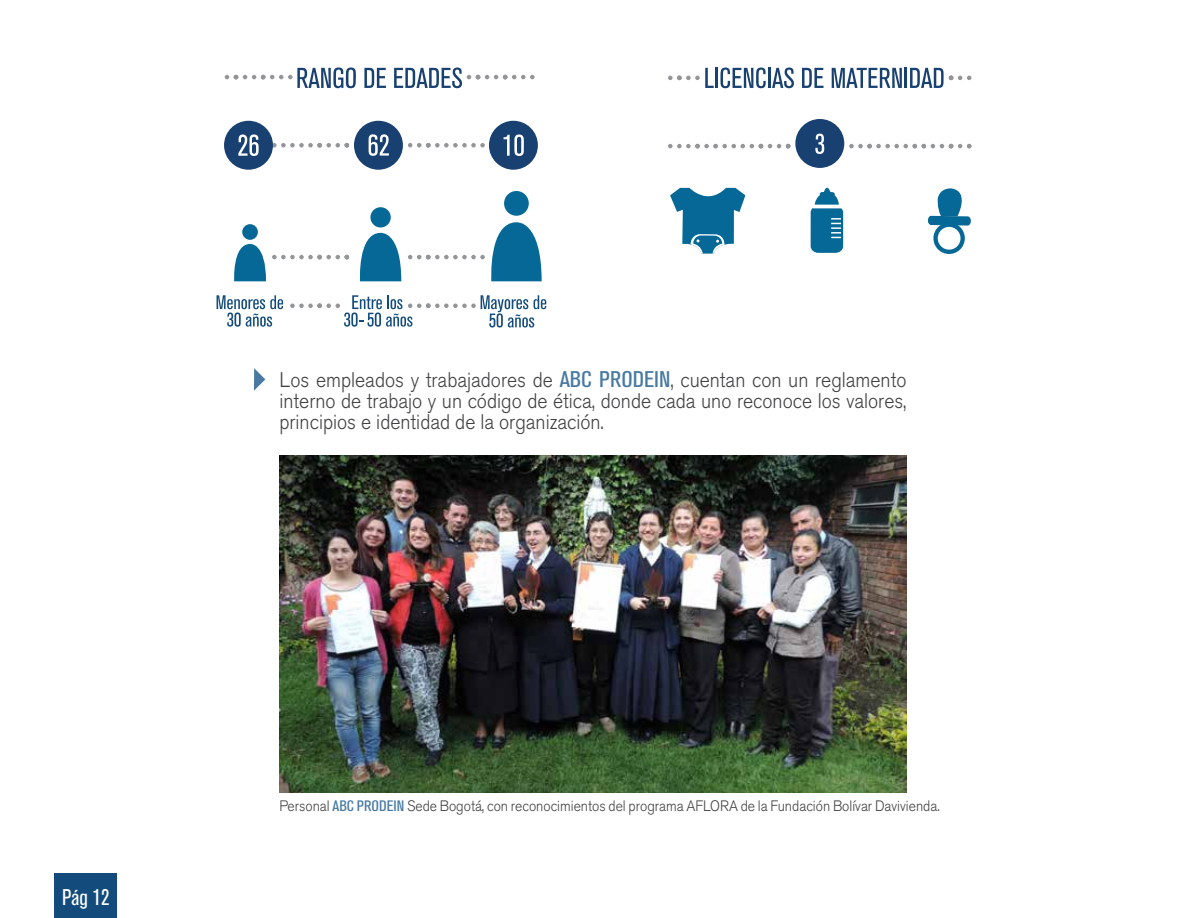
<style>
.page{position:relative;width:1188px;height:918px;background:#fff}
.page>*{position:absolute;margin:0;border:0;box-sizing:border-box;transform-origin:0 0}
.t1{font:condensed 22.5px "Akzidenz Grotesk BQ";color:#fff}
.t2{font:300 21px/21px "Akzidenz Grotesk BQ";color:#414042;text-align:justify;scale:.92 1}
.t3{font:300 15px "Akzidenz Grotesk BQ";color:#414042;scale:.92 1}
.s1{font-weight:400;font-stretch:condensed;font-size:22.5px;color:#4779a2}
.s2{font-weight:400;font-stretch:condensed;color:#4779a2}
</style>
<div class="page">
<div style="left:54px;top:873px;width:63px;height:45px;background:#134c7c"></div>
<svg style="left:254px;top:368px;width:11px;height:23px"></svg>
<svg style="left:408px;top:143px;width:77px;height:5px"></svg>
<svg style="left:273px;top:143px;width:76px;height:5px"></svg>
<svg style="left:272px;top:255px;width:77px;height:4px"></svg>
<svg style="left:364px;top:68px;width:22px;height:20px"></svg>
<svg style="left:217px;top:295px;width:66px;height:32px"></svg>
<svg style="left:225px;top:67px;width:131px;height:21px"></svg>
<svg style="left:394px;top:68px;width:141px;height:20px"></svg>
<div style="left:242px;top:224px;width:16px;height:16px;background:#056896;border-radius:50%"></div>
<svg style="left:234px;top:243px;width:32px;height:38px"></svg>
<div style="left:370px;top:207px;width:21px;height:20px;background:#056896;border-radius:50%"></div>
<svg style="left:359px;top:232px;width:42px;height:49px"></svg>
<div style="left:504px;top:191px;width:25px;height:25px;background:#056896;border-radius:50%"></div>
<svg style="left:408px;top:222px;width:134px;height:59px"></svg>
<svg style="left:290px;top:295px;width:256px;height:33px"></svg>
<div style="left:224px;top:121px;width:49px;height:49px;background:#184172;border-radius:50%"></div>
<div style="left:354px;top:121px;width:49px;height:49px;background:#184172;border-radius:50%"></div>
<div style="left:489px;top:121px;width:49px;height:49px;background:#184172;border-radius:50%"></div>
<svg style="left:238px;top:134px;width:21px;height:22px"></svg>
<svg style="left:369px;top:134px;width:20px;height:22px"></svg>
<svg style="left:504px;top:134px;width:20px;height:22px"></svg>
<svg style="left:668px;top:144px;width:122px;height:4px"></svg>
<svg style="left:849px;top:144px;width:122px;height:4px"></svg>
<div style="left:795px;top:119px;width:49px;height:49px;background:#184172;border-radius:50%"></div>
<svg style="left:928px;top:188px;width:43px;height:66px"></svg>
<svg style="left:811px;top:187px;width:32px;height:66px"></svg>
<svg style="left:670px;top:188px;width:75px;height:66px"></svg>
<svg style="left:668px;top:68px;width:46px;height:20px"></svg>
<hr style="left:715px;top:68px;width:3px;height:20px;background:#184172">
<svg style="left:720px;top:68px;width:46px;height:20px"></svg>
<hr style="left:768px;top:68px;width:3px;height:20px;background:#184172">
<svg style="left:772px;top:68px;width:22px;height:20px"></svg>
<svg style="left:802px;top:68px;width:22px;height:20px"></svg>
<svg style="left:832px;top:68px;width:70px;height:20px"></svg>
<hr style="left:905px;top:68px;width:2px;height:20px;background:#184172">
<svg style="left:910px;top:68px;width:61px;height:20px"></svg>
<svg style="left:815px;top:134px;width:9px;height:20px"></svg>
<img style="left:279px;top:456px;width:628px;height:337px">
<p class="t1" style="left:62px;top:884px;width:49px">Pág 12</p>
<p class="t2" style="left:279px;top:370px;width:683px">Los empleados y trabajadores de <span class="s1">ABC PRODEIN</span>, cuentan con un reglamento interno de trabajo y un código de ética, donde cada uno reconoce los valores, principios e identidad de la organización.</p>
<p class="t3" style="left:279px;top:798px;width:719px">Personal <span class="s2">ABC PRODEIN</span> Sede Bogotá, con reconocimientos del programa AFLORA de la Fundación Bolívar Davivienda.</p>
</div>
